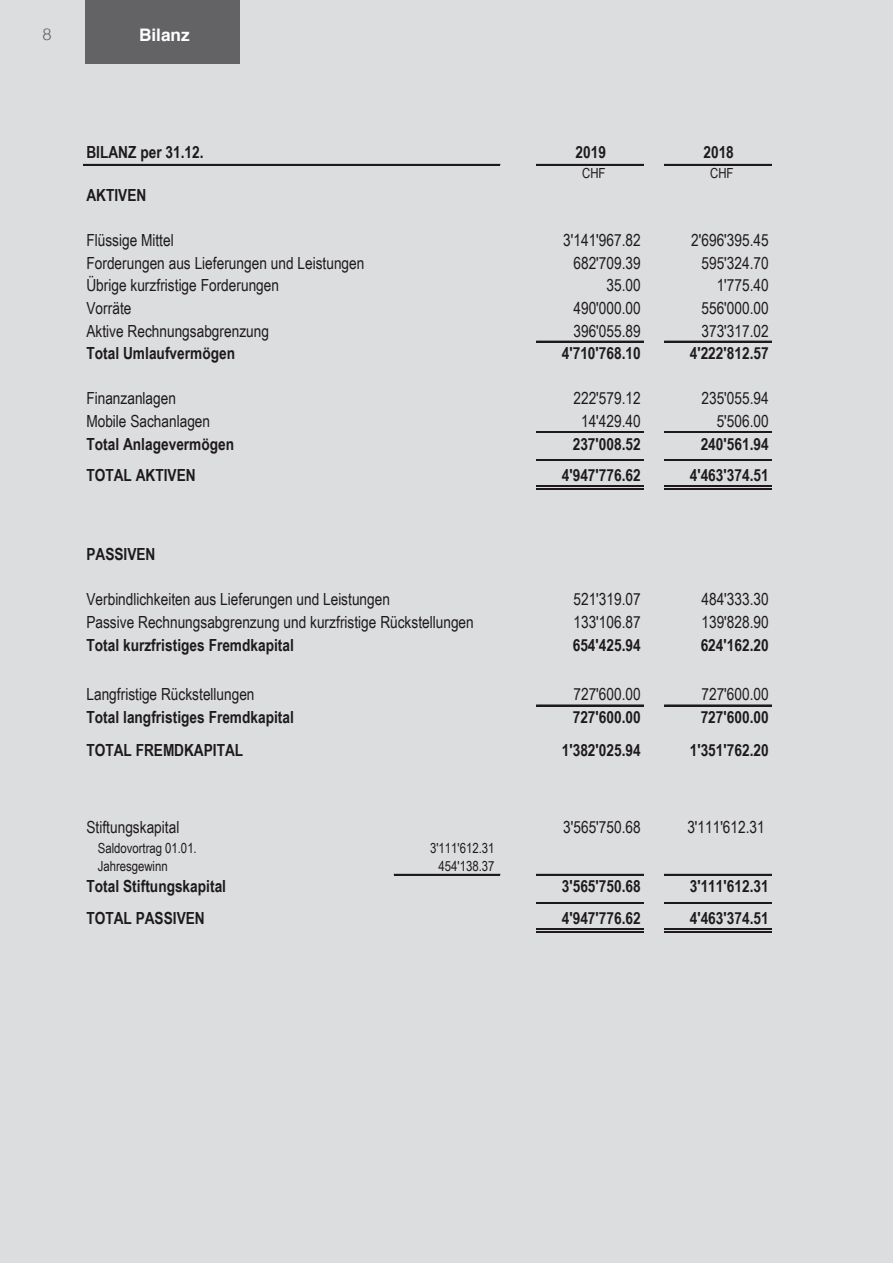
<style>
.page{position:relative;width:893px;height:1263px;background:#dcdddf}
.page>*{position:absolute;margin:0;border:0;box-sizing:border-box;transform-origin:0 0}
.t1{font:700 17.25px "Helvetica";color:#fff}
.t2{font:16.65px "Arial Narrow";color:#231f20}
.t3{font:700 16.65px "Arial Narrow";color:#231f20}
.t4{font:300 16.5px "Helvetica";color:#636366}
.t5{font:13.95px "Arial Narrow";color:#231f20}
</style>
<div class="page">
<div style="left:85px;top:0;width:155px;height:64px;background:#636366"></div>
<hr style="left:84px;top:164px;width:416px;height:2px;background:#231f20">
<hr style="left:537px;top:164px;width:107px;height:2px;background:#231f20">
<hr style="left:537px;top:341px;width:107px;height:1px;background:#231f20">
<hr style="left:537px;top:431px;width:107px;height:2px;background:#231f20">
<hr style="left:537px;top:459px;width:106px;height:1px;background:#231f20">
<hr style="left:537px;top:460px;width:107px;height:1px;background:#231f20">
<hr style="left:537px;top:486px;width:107px;height:1px;background:#231f20">
<hr style="left:537px;top:488px;width:107px;height:2px;background:#231f20">
<hr style="left:537px;top:705px;width:107px;height:1px;background:#231f20">
<hr style="left:394px;top:874px;width:106px;height:1px;background:#231f20">
<hr style="left:537px;top:874px;width:107px;height:1px;background:#231f20">
<hr style="left:537px;top:902px;width:107px;height:2px;background:#231f20">
<hr style="left:537px;top:928px;width:107px;height:2px;background:#231f20">
<hr style="left:537px;top:931px;width:107px;height:1px;background:#231f20">
<hr style="left:664px;top:164px;width:108px;height:2px;background:#231f20">
<hr style="left:664px;top:341px;width:108px;height:1px;background:#231f20">
<hr style="left:664px;top:431px;width:108px;height:2px;background:#231f20">
<hr style="left:665px;top:459px;width:106px;height:1px;background:#231f20">
<hr style="left:664px;top:460px;width:108px;height:1px;background:#231f20">
<hr style="left:664px;top:486px;width:108px;height:1px;background:#231f20">
<hr style="left:664px;top:488px;width:108px;height:2px;background:#231f20">
<hr style="left:664px;top:705px;width:108px;height:1px;background:#231f20">
<hr style="left:664px;top:874px;width:108px;height:1px;background:#231f20">
<hr style="left:664px;top:902px;width:108px;height:2px;background:#231f20">
<hr style="left:664px;top:928px;width:108px;height:2px;background:#231f20">
<hr style="left:664px;top:931px;width:108px;height:1px;background:#231f20">
<p class="t4" style="left:43px;top:20px;width:11px">8</p>
<p class="t1" style="left:139px;top:21px;width:52px">Bilanz</p>
<p class="t3" style="left:86px;top:139px;width:119px">BILANZ per 31.12.</p>
<p class="t3" style="left:575px;top:139px;width:32px">2019</p>
<p class="t3" style="left:703px;top:139px;width:32px">2018</p>
<p class="t5" style="left:582px;top:163px;width:25px">CHF</p>
<p class="t5" style="left:710px;top:163px;width:25px">CHF</p>
<p class="t3" style="left:86px;top:182px;width:61px">AKTIVEN</p>
<p class="t2" style="left:86px;top:228px;width:89px">Flüssige Mittel</p>
<p class="t2" style="left:563px;top:228px;width:79px">3'141'967.82</p>
<p class="t2" style="left:691px;top:228px;width:79px">2'696'395.45</p>
<p class="t2" style="left:86px;top:251px;width:279px">Forderungen aus Lieferungen und Leistungen</p>
<p class="t2" style="left:573px;top:251px;width:69px">682'709.39</p>
<p class="t2" style="left:701px;top:251px;width:69px">595'324.70</p>
<p class="t2" style="left:86px;top:273px;width:194px">Übrige kurzfristige Forderungen</p>
<p class="t2" style="left:606px;top:273px;width:36px">35.00</p>
<p class="t2" style="left:717px;top:273px;width:54px">1'775.40</p>
<p class="t2" style="left:86px;top:296px;width:47px">Vorräte</p>
<p class="t2" style="left:573px;top:296px;width:69px">490'000.00</p>
<p class="t2" style="left:701px;top:296px;width:69px">556'000.00</p>
<p class="t2" style="left:86px;top:318px;width:184px">Aktive Rechnungsabgrenzung</p>
<p class="t2" style="left:573px;top:318px;width:69px">396'055.89</p>
<p class="t2" style="left:701px;top:318px;width:69px">373'317.02</p>
<p class="t3" style="left:86px;top:341px;width:150px">Total Umlaufvermögen</p>
<p class="t3" style="left:562px;top:341px;width:80px">4'710'768.10</p>
<p class="t3" style="left:690px;top:341px;width:80px">4'222'812.57</p>
<p class="t2" style="left:86px;top:386px;width:91px">Finanzanlagen</p>
<p class="t2" style="left:573px;top:386px;width:69px">222'579.12</p>
<p class="t2" style="left:701px;top:386px;width:69px">235'055.94</p>
<p class="t2" style="left:86px;top:409px;width:125px">Mobile Sachanlagen</p>
<p class="t2" style="left:581px;top:409px;width:61px">14'429.40</p>
<p class="t2" style="left:717px;top:409px;width:54px">5'506.00</p>
<p class="t3" style="left:86px;top:431px;width:149px">Total Anlagevermögen</p>
<p class="t3" style="left:573px;top:431px;width:70px">237'008.52</p>
<p class="t3" style="left:701px;top:431px;width:70px">240'561.94</p>
<p class="t3" style="left:86px;top:463px;width:111px">TOTAL AKTIVEN</p>
<p class="t3" style="left:562px;top:463px;width:80px">4'947'776.62</p>
<p class="t3" style="left:690px;top:463px;width:80px">4'463'374.51</p>
<p class="t3" style="left:86px;top:542px;width:71px">PASSIVEN</p>
<p class="t2" style="left:86px;top:587px;width:305px">Verbindlichkeiten aus Lieferungen und Leistungen</p>
<p class="t2" style="left:573px;top:587px;width:69px">521'319.07</p>
<p class="t2" style="left:701px;top:587px;width:69px">484'333.30</p>
<p class="t2" style="left:86px;top:610px;width:389px">Passive Rechnungsabgrenzung und kurzfristige Rückstellungen</p>
<p class="t2" style="left:573px;top:610px;width:69px">133'106.87</p>
<p class="t2" style="left:701px;top:610px;width:69px">139'828.90</p>
<p class="t3" style="left:86px;top:632px;width:209px">Total kurzfristiges Fremdkapital</p>
<p class="t3" style="left:573px;top:632px;width:70px">654'425.94</p>
<p class="t3" style="left:701px;top:632px;width:70px">624'162.20</p>
<p class="t2" style="left:86px;top:682px;width:170px">Langfristige Rückstellungen</p>
<p class="t2" style="left:573px;top:682px;width:69px">727'600.00</p>
<p class="t2" style="left:701px;top:682px;width:69px">727'600.00</p>
<p class="t3" style="left:86px;top:705px;width:209px">Total langfristiges Fremdkapital</p>
<p class="t3" style="left:573px;top:705px;width:70px">727'600.00</p>
<p class="t3" style="left:701px;top:705px;width:70px">727'600.00</p>
<p class="t3" style="left:86px;top:737px;width:158px">TOTAL FREMDKAPITAL</p>
<p class="t3" style="left:562px;top:737px;width:80px">1'382'025.94</p>
<p class="t3" style="left:690px;top:737px;width:80px">1'351'762.20</p>
<p class="t2" style="left:86px;top:815px;width:94px">Stiftungskapital</p>
<p class="t2" style="left:563px;top:815px;width:79px">3'565'750.68</p>
<p class="t2" style="left:687px;top:815px;width:79px">3'111'612.31</p>
<p class="t5" style="left:98px;top:837px;width:101px">Saldovortrag 01.01.</p>
<p class="t5" style="left:430px;top:837px;width:66px">3'111'612.31</p>
<p class="t5" style="left:98px;top:856px;width:72px">Jahresgewinn</p>
<p class="t5" style="left:439px;top:856px;width:57px">454'138.37</p>
<p class="t3" style="left:86px;top:874px;width:141px">Total Stiftungskapital</p>
<p class="t3" style="left:562px;top:874px;width:80px">3'565'750.68</p>
<p class="t3" style="left:690px;top:874px;width:80px">3'111'612.31</p>
<p class="t3" style="left:86px;top:905px;width:120px">TOTAL PASSIVEN</p>
<p class="t3" style="left:562px;top:905px;width:80px">4'947'776.62</p>
<p class="t3" style="left:690px;top:905px;width:80px">4'463'374.51</p>
</div>
